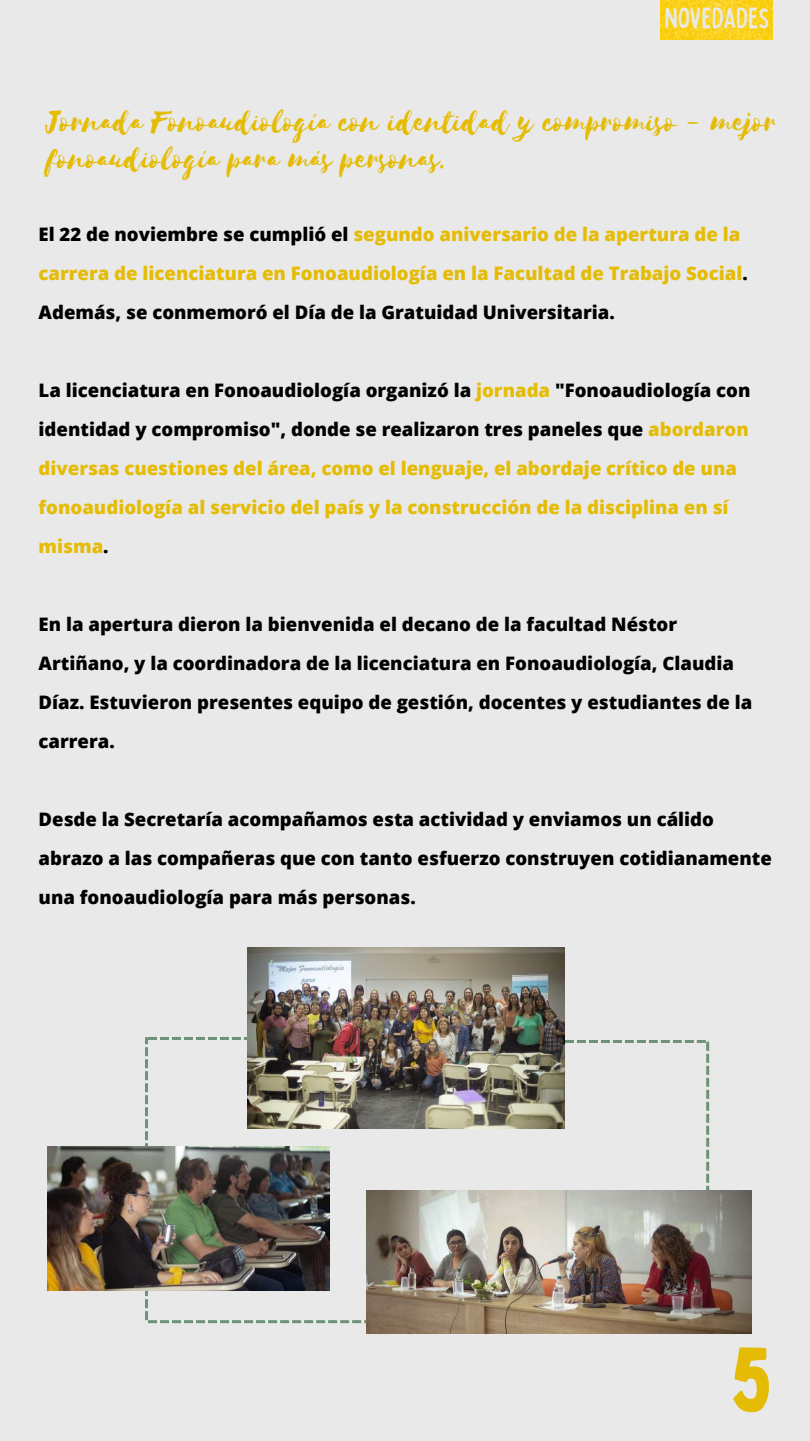
<style>
.page{position:relative;width:810px;height:1441px;background:#fff}
.page>*{position:absolute;margin:0;border:0;box-sizing:border-box;transform-origin:0 0}
.t1{font:90px "Bobby Jones";color:#e5bc05}
.t2{font:35.7px/36.8px "Selima";color:#e5bc05}
.t3{font:condensed 29.1px "Bobby Jones Soft";color:#e9e9e9}
.t4{font:800 18.6px/39px "Open Sans";color:#e5bc05}
.t5{font:800 18.6px/39px "Open Sans";color:#000}
.s1{color:#000}
</style>
<div class="page">
<div style="left:0;top:0;width:810px;height:1440px;background:#e9e9e9"></div>
<img style="left:661px;top:0;width:112px;height:40px">
<img style="left:47px;top:1146px;width:98px;height:143px">
<img style="left:247px;top:947px;width:317px;height:181px">
<svg style="left:517px;top:1039px;width:192px;height:151px"></svg>
<img style="left:145px;top:1036px;width:236px;height:286px">
<img style="left:366px;top:1190px;width:385px;height:143px">
<h3 class="t3" style="left:665px;top:-1px;width:107px">NOVEDADES</h3>
<h2 class="t2" style="left:47px;top:104px;width:731px">Jornada Fonoaudiología con identidad y compromiso - mejor fonoaudiología para más personas.</h2>
<p class="t4" style="left:39px;top:214px;width:711px"><span class="s1">El 22 de noviembre se cumplió el</span> segundo aniversario de la apertura de la carrera de licenciatura en Fonoaudiología en la Facultad de Trabajo Social<span class="s1">.<br>Además, se conmemoró el Día de la Gratuidad Universitaria.</span></p>
<p class="t4" style="left:39px;top:370px;width:713px"><span class="s1">La licenciatura en Fonoaudiología organizó la</span> jornada <span class="s1">"Fonoaudiología con identidad y compromiso", donde se realizaron tres paneles que</span> abordaron diversas cuestiones del área, como el lenguaje, el abordaje crítico de una fonoaudiología al servicio del país y la construcción de la disciplina en sí misma<span class="s1">.</span></p>
<p class="t5" style="left:39px;top:604px;width:715px">En la apertura dieron la bienvenida el decano de la facultad Néstor Artiñano, y la coordinadora de la licenciatura en Fonoaudiología, Claudia Díaz. Estuvieron presentes equipo de gestión, docentes y estudiantes de la carrera.</p>
<p class="t5" style="left:39px;top:799px;width:735px">Desde la Secretaría acompañamos esta actividad y enviamos un cálido abrazo a las compañeras que con tanto esfuerzo construyen cotidianamente una fonoaudiología para más personas.</p>
<h1 class="t1" style="left:730px;top:1322px;width:45px">5</h1>
</div>
